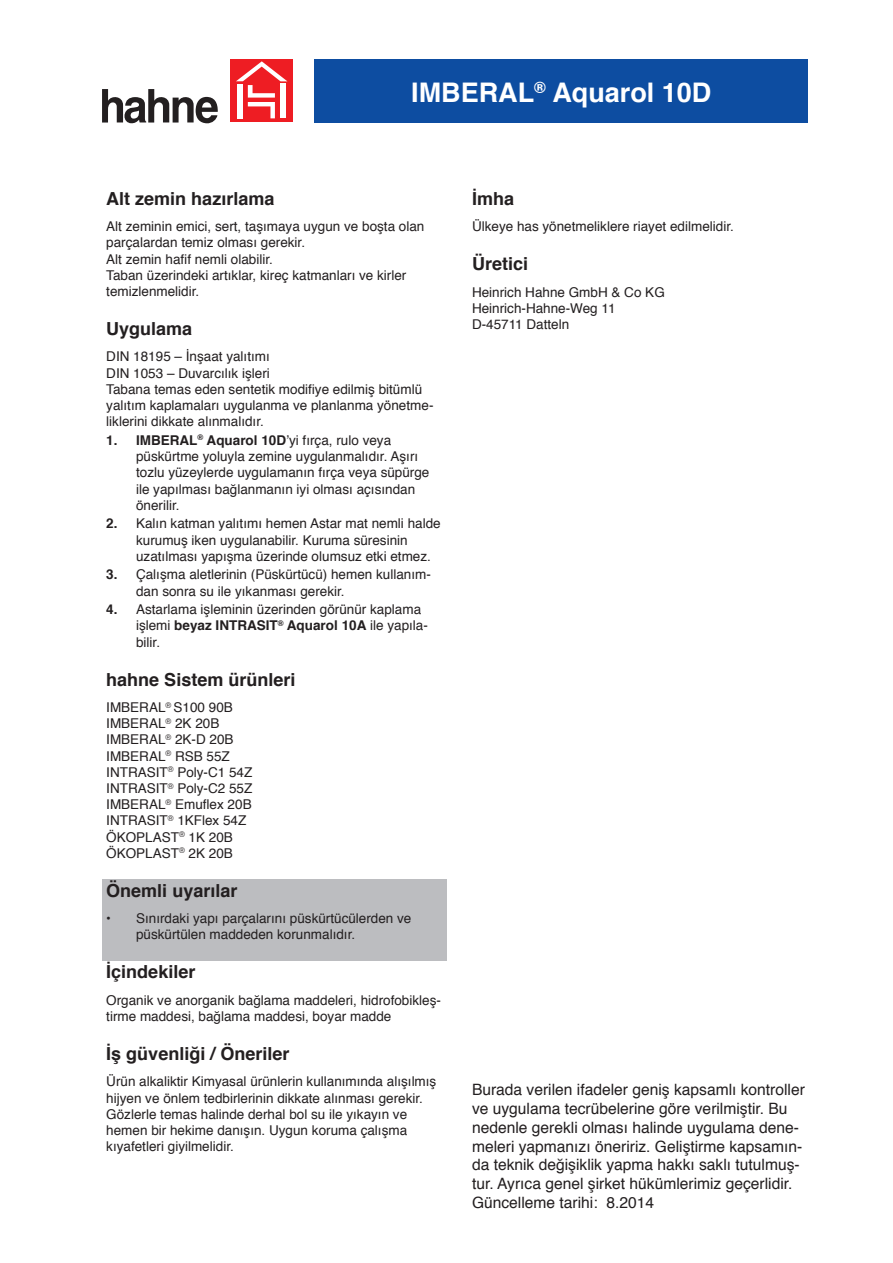
<style>
.page{position:relative;width:893px;height:1263px;background:#fff}
.page>*{position:absolute;margin:0;border:0;box-sizing:border-box;transform-origin:0 0}
.t1{font:700 27px "Helvetica";color:#fff}
.t2{font:700 18px "Helvetica";color:#231f20}
.t3{font:15.6px/18.8px "Helvetica";color:#231f20}
.t4{font:13.5px/16.2px "Helvetica";color:#231f20}
.t5{font:700 13.5px "Helvetica";color:#231f20}
.s1{font-weight:700}
</style>
<div class="page">
<div style="left:230px;top:60px;width:63px;height:62px;background:#ee1d23"></div>
<svg style="left:236px;top:61px;width:51px;height:57px"></svg>
<div style="left:238px;top:84px;width:5px;height:34px;background:#fff"></div>
<div style="left:280px;top:84px;width:5px;height:34px;background:#fff"></div>
<svg style="left:102px;top:89px;width:116px;height:34px"></svg>
<div style="left:315px;top:60px;width:493px;height:63px;background:#0d4da1"></div>
<div style="left:102px;top:879px;width:344px;height:30px;background:#bcbdc0"></div>
<div style="left:102px;top:909px;width:30px;height:35px;background:#bcbdc0"></div>
<div style="left:132px;top:909px;width:314px;height:35px;background:#bcbdc0"></div>
<div style="left:102px;top:944px;width:344px;height:17px;background:#bcbdc0"></div>
<p class="t1" style="left:411px;top:70px;width:302px">IMBERAL<sup>®</sup> Aquarol 10D</p>
<p class="t2" style="left:106px;top:184px;width:170px">Alt zemin hazırlama</p>
<p class="t4" style="left:106px;top:219px;width:320px">Alt zeminin emici, sert, taşımaya uygun ve boşta olan parçalardan temiz olması gerekir.</p>
<p class="t4" style="left:106px;top:251px;width:168px">Alt zemin hafif nemli olabilir.</p>
<p class="t4" style="left:106px;top:267px;width:302px">Taban üzerindeki artıklar, kireç katmanları ve kirler temizlenmelidir.</p>
<p class="t2" style="left:106px;top:314px;width:88px">Uygulama</p>
<p class="t4" style="left:106px;top:349px;width:165px">DIN 18195 – İnşaat yalıtımı</p>
<p class="t4" style="left:106px;top:365px;width:165px">DIN 1053 – Duvarcılık işleri</p>
<p class="t4" style="left:106px;top:381px;width:329px">Tabana temas eden sentetik modifiye edilmiş bitümlü yalıtım kaplamaları uygulanma ve planlanma yönetme&shy;liklerini dikkate alınmalıdır.</p>
<p class="t5" style="left:106px;top:429px;width:13px">1.</p>
<p class="t4" style="left:136px;top:432px;width:295px"><span class="s1">IMBERAL</span><sup>®</sup> <span class="s1">Aquarol 10D</span>’yi fırça, rulo veya püskürtme yoluyla zemine uygulanmalıdır. Aşırı tozlu yüzeylerde uygulamanın fırça veya süpürge ile yapılması bağlanmanın iyi olması açısından önerilir.</p>
<p class="t5" style="left:106px;top:513px;width:13px">2.</p>
<p class="t4" style="left:136px;top:516px;width:306px">Kalın katman yalıtımı hemen Astar mat nemli halde kurumuş iken uygulanabilir. Kuruma süresinin uzatılması yapışma üzerinde olumsuz etki etmez.</p>
<p class="t5" style="left:106px;top:564px;width:13px">3.</p>
<p class="t4" style="left:136px;top:567px;width:296px">Çalışma aletlerinin (Püskürtücü) hemen kullanım&shy;dan sonra su ile yıkanması gerekir.</p>
<p class="t5" style="left:106px;top:598px;width:13px">4.</p>
<p class="t4" style="left:136px;top:602px;width:293px">Astarlama işleminin üzerinden görünür kaplama işlemi <span class="s1">beyaz INTRASIT</span><sup>®</sup> <span class="s1">Aquarol 10A</span> ile yapıla&shy;bilir.</p>
<p class="t2" style="left:106px;top:665px;width:191px">hahne Sistem ürünleri</p>
<p class="t4" style="left:106px;top:700px;width:128px">IMBERAL<sup>®</sup> S100 90B</p>
<p class="t4" style="left:106px;top:716px;width:115px">IMBERAL<sup>®</sup> 2K 20B</p>
<p class="t4" style="left:106px;top:732px;width:129px">IMBERAL<sup>®</sup> 2K-D 20B</p>
<p class="t4" style="left:106px;top:748px;width:125px">IMBERAL<sup>®</sup> RSB 55Z</p>
<p class="t4" style="left:106px;top:764px;width:148px">INTRASIT<sup>®</sup> Poly-C1 54Z</p>
<p class="t4" style="left:106px;top:781px;width:148px">INTRASIT<sup>®</sup> Poly-C2 55Z</p>
<p class="t4" style="left:106px;top:797px;width:147px">IMBERAL<sup>®</sup> Emuflex 20B</p>
<p class="t4" style="left:106px;top:813px;width:142px">INTRASIT<sup>®</sup> 1KFlex 54Z</p>
<p class="t4" style="left:106px;top:829px;width:128px">ÖKOPLAST<sup>®</sup> 1K 20B</p>
<p class="t4" style="left:106px;top:845px;width:128px">ÖKOPLAST<sup>®</sup> 2K 20B</p>
<p class="t2" style="left:106px;top:876px;width:133px">Önemli uyarılar</p>
<p class="t5" style="left:106px;top:907px;width:6px">•</p>
<p class="t4" style="left:136px;top:911px;width:277px">Sınırdaki yapı parçalarını püskürtücülerden ve püskürtülen maddeden korunmalıdır.</p>
<p class="t2" style="left:106px;top:957px;width:91px">İçindekiler</p>
<p class="t4" style="left:106px;top:992px;width:336px">Organik ve anorganik bağlama maddeleri, hidrofobikleş&shy;tirme maddesi, bağlama maddesi, boyar madde</p>
<p class="t2" style="left:106px;top:1039px;width:185px">İş güvenliği / Öneriler</p>
<p class="t4" style="left:106px;top:1074px;width:332px">Ürün alkaliktir Kimyasal ürünlerin kullanımında alışılmış hijyen ve önlem tedbirlerinin dikkate alınması gerekir.<br>Gözlerle temas halinde derhal bol su ile yıkayın ve hemen bir hekime danışın. Uygun koruma çalışma kıyafetleri giyilmelidir.</p>
<p class="t2" style="left:472px;top:184px;width:44px">İmha</p>
<p class="t4" style="left:472px;top:219px;width:263px">Ülkeye has yönetmeliklere riayet edilmelidir.</p>
<p class="t2" style="left:472px;top:249px;width:58px">Üretici</p>
<p class="t4" style="left:472px;top:284px;width:194px">Heinrich Hahne GmbH &amp; Co KG</p>
<p class="t4" style="left:472px;top:300px;width:145px">Heinrich-Hahne-Weg 11</p>
<p class="t4" style="left:472px;top:317px;width:99px">D-45711 Datteln</p>
<p class="t3" style="left:472px;top:1081px;width:334px">Burada verilen ifadeler geniş kapsamlı kontroller ve uygulama tecrübelerine göre verilmiştir. Bu nedenle gerekli olması halinde uygulama dene&shy;meleri yapmanızı öneririz. Geliştirme kapsamın&shy;da teknik değişiklik yapma hakkı saklı tutulmuş&shy;tur. Ayrıca genel şirket hükümlerimiz geçerlidir.</p>
<p class="t3" style="left:472px;top:1193px;width:184px">Güncelleme tarihi: 8.2014</p>
</div>
